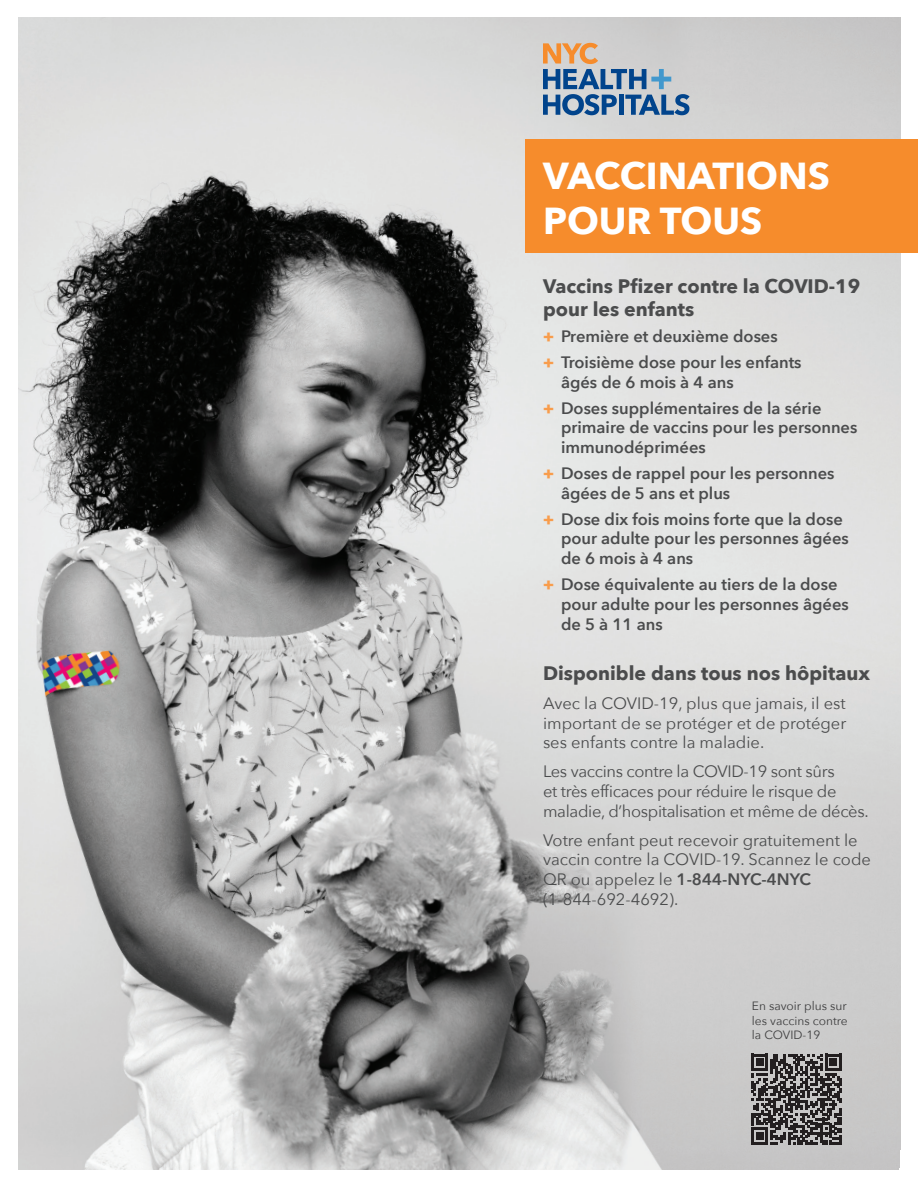
<style>
.page{position:relative;width:918px;height:1188px;background:#fff}
.page>*{position:absolute;margin:0;border:0;box-sizing:border-box;transform-origin:0 0}
.t1{font:700 37.5px/45px "Avenir Next";color:#fff}
.t2{font:700 19.5px/23.4px "Avenir Next";color:#4b4c4d}
.t3{font:600 16.5px/19.8px "Avenir Next";color:#4b4c4d}
.t4{font:16.5px/19.8px "Avenir Next";color:#4b4c4d;text-align:justify}
.t5{font:16.5px/19.8px "Avenir Next";letter-spacing:-.02em;color:#4b4c4d}
.text{font:12px/14.4px "Avenir Next";color:#3e3e3f;text-align:justify}
.s1{font-weight:800;color:#f89c4b}
.s2{font-weight:600}
</style>
<div class="page">
<img style="left:18px;top:18px;width:882px;height:1152px">
<div style="left:525px;top:139px;width:393px;height:114px;background:#f68c2c"></div>
<svg style="left:751px;top:1054px;width:91px;height:91px;background:#636060"></svg>
<svg style="left:543px;top:43px;width:147px;height:72px;background:#9ba7b5"></svg>
<p class="t1" style="left:543px;top:152px;width:288px">VACCINATIONS<br>POUR TOUS</p>
<p class="t2" style="left:543px;top:274px;width:319px">Vaccins Pfizer contre la COVID-19 pour les enfants</p>
<p class="t3" style="left:543px;top:326px;width:236px"><span class="s1">+</span> Première et deuxième doses</p>
<p class="t3" style="left:561px;top:352px;width:242px;text-indent:-18px"><span class="s1">+</span> Troisième dose pour les enfants âgés de 6 mois à 4 ans</p>
<p class="t3" style="left:561px;top:397px;width:298px;text-indent:-18px"><span class="s1">+</span> Doses supplémentaires de la série primaire de vaccins pour les personnes immunodéprimées</p>
<p class="t3" style="left:561px;top:463px;width:275px;text-indent:-18px"><span class="s1">+</span> Doses de rappel pour les personnes âgées de 5 ans et plus</p>
<p class="t3" style="left:561px;top:508px;width:289px;text-indent:-18px"><span class="s1">+</span> Dose dix fois moins forte que la dose pour adulte pour les personnes âgées de 6 mois à 4 ans</p>
<p class="t3" style="left:561px;top:574px;width:289px;text-indent:-18px"><span class="s1">+</span> Dose équivalente au tiers de la dose pour adulte pour les personnes âgées de 5 à 11 ans</p>
<p class="t2" style="left:543px;top:661px;width:328px">Disponible dans tous nos hôpitaux</p>
<p class="t4" style="left:543px;top:692px;width:305px">Avec la COVID-19, plus que jamais, il est important de se protéger et de protéger ses enfants contre la maladie.</p>
<p class="t5" style="left:543px;top:761px;width:327px">Les vaccins contre la COVID-19 sont sûrs<br>et très efficaces pour réduire le risque de maladie, d’hospitalisation et même de décès.</p>
<p class="t4" style="left:543px;top:829px;width:329px;text-align:left">Votre enfant peut recevoir gratuitement le vaccin contre la COVID-19. Scannez le code QR ou appelez le <span class="s2">1-844-NYC-4NYC </span>(1-844-692-4692).</p>
<p class="text" style="left:752px;top:998px;width:97px">En savoir plus sur les vaccins contre la COVID-19</p>
</div>
